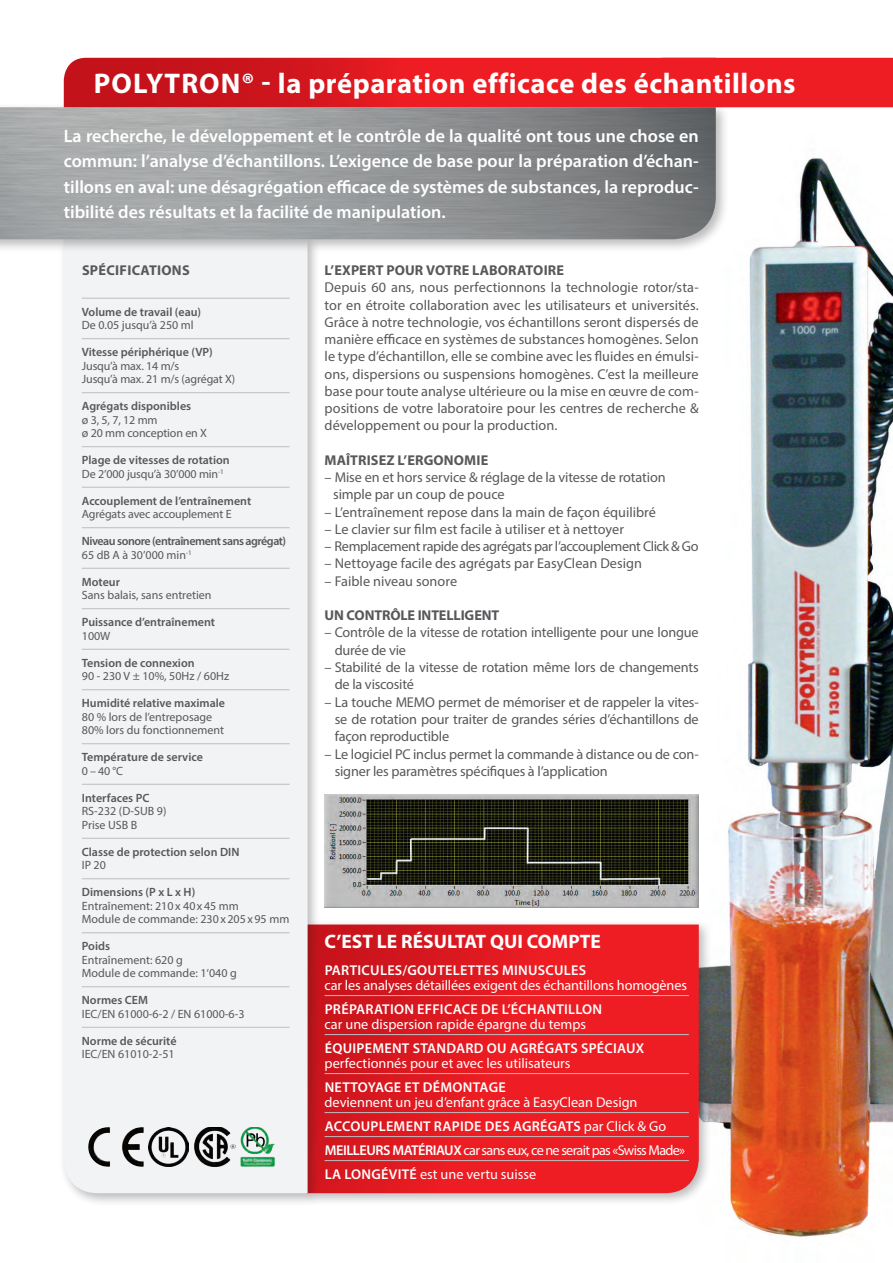
<style>
.page{position:relative;width:893px;height:1263px;background:#fff}
.page>*{position:absolute;margin:0;border:0;box-sizing:border-box;transform-origin:0 0}
.t1{font:700 28.5px "Myriad Pro";letter-spacing:.02em;color:#fff}
.t2{font:700 19.5px "Myriad Pro";color:#fff}
.t3{font:600 18px/25.5px "Myriad Pro";color:#fff;text-align:justify}
.t4{font:14.25px/17.2px "Myriad Pro";letter-spacing:-.01em;color:#57585a}
.t5{font:14.25px/24px "Myriad Pro";color:#fff}
.t6{font:600 14.25px "Myriad Pro";letter-spacing:.02em;color:#fff}
.t7{font:700 14.25px "Myriad Pro";letter-spacing:.005em;color:#57585a}
.t8{font:14.25px "Myriad Pro";letter-spacing:-.03em;color:#57585a}
.t9{font:12px/13.5px "Myriad Pro";color:#57585a}
.t10{font:600 12px/13.5px "Myriad Pro";color:#57585a}
.t11{font:600 12px/13.5px "Myriad Pro";letter-spacing:-.04em;color:#57585a}
.s1{font-weight:400}
.s2{font-weight:600}
</style>
<div class="page">
<img style="left:689px;top:157px;width:204px;height:1080px">
<div style="left:302px;top:919px;width:410px;height:288px;background:#231f20;opacity:.3"></div>
<svg style="left:321px;top:924px;width:378px;height:269px;background:#e41b22"></svg>
<div style="left:59px;top:234px;width:262px;height:973px;background:#231f20;opacity:.3"></div>
<div style="left:64px;top:253px;width:244px;height:940px;background:#f2f3f4"></div>
<img style="left:122px;top:1127px;width:20px;height:31px">
<img style="left:194px;top:1127px;width:41px;height:40px">
<img style="left:240px;top:1127px;width:34px;height:40px">
<img style="left:149px;top:1127px;width:39px;height:40px">
<div style="left:0;top:103px;width:729px;height:150px;background:#231f20;opacity:.3"></div>
<img style="left:0;top:107px;width:716px;height:132px">
<svg style="left:64px;top:58px;width:829px;height:49px;background:#e11a20"></svg>
<hr style="left:82px;top:298px;width:207px;height:1px;background:#bcbdc0">
<hr style="left:82px;top:338px;width:207px;height:1px;background:#bcbdc0">
<hr style="left:82px;top:392px;width:207px;height:1px;background:#bcbdc0">
<hr style="left:82px;top:446px;width:207px;height:1px;background:#bcbdc0">
<hr style="left:82px;top:487px;width:207px;height:1px;background:#bcbdc0">
<hr style="left:82px;top:527px;width:207px;height:1px;background:#bcbdc0">
<hr style="left:82px;top:568px;width:207px;height:1px;background:#bcbdc0">
<hr style="left:82px;top:608px;width:207px;height:1px;background:#bcbdc0">
<hr style="left:82px;top:649px;width:207px;height:1px;background:#bcbdc0">
<hr style="left:82px;top:689px;width:207px;height:1px;background:#bcbdc0">
<hr style="left:82px;top:743px;width:207px;height:1px;background:#bcbdc0">
<hr style="left:82px;top:784px;width:207px;height:1px;background:#bcbdc0">
<hr style="left:82px;top:838px;width:207px;height:1px;background:#bcbdc0">
<hr style="left:82px;top:878px;width:207px;height:1px;background:#bcbdc0">
<hr style="left:82px;top:932px;width:207px;height:1px;background:#bcbdc0">
<hr style="left:82px;top:986px;width:207px;height:1px;background:#bcbdc0">
<hr style="left:82px;top:1027px;width:207px;height:1px;background:#bcbdc0">
<hr style="left:325px;top:995px;width:364px;height:1px;background:#bcbdc0">
<hr style="left:325px;top:1034px;width:364px;height:1px;background:#bcbdc0">
<hr style="left:325px;top:1073px;width:364px;height:1px;background:#bcbdc0">
<hr style="left:325px;top:1112px;width:364px;height:1px;background:#bcbdc0">
<hr style="left:325px;top:1136px;width:364px;height:1px;background:#bcbdc0">
<hr style="left:325px;top:1160px;width:364px;height:1px;background:#bcbdc0">
<img style="left:325px;top:794px;width:374px;height:113px">
<h1 class="t1" style="left:94px;top:65px;width:19px">polytron</h1>
<h1 class="t1" style="left:241px;top:65px;width:556px">® - la préparation efficace des échantillons</h1>
<p class="t3" style="left:64px;top:123px;width:636px">La recherche, le développement et le contrôle de la qualité ont tous une chose en commun: l’analyse d’échantillons. L’exigence de base pour la préparation d’échan&shy;tillons en aval: une désagrégation efficace de systèmes de substances, la reproduc&shy;tibilité des résultats et la facilité de manipulation.</p>
<p class="t7" style="left:82px;top:261px;width:109px">SPÉCIFICATIONS</p>
<p class="t10" style="left:82px;top:304px;width:121px">Volume de travail (eau)</p>
<p class="t9" style="left:82px;top:318px;width:113px">De 0.05 jusqu’à 250 ml</p>
<p class="t10" style="left:82px;top:345px;width:133px">Vitesse périphérique (VP)</p>
<p class="t9" style="left:82px;top:359px;width:155px">Jusqu’à max. 14 m/s<br>Jusqu’à max. 21 m/s (agrégat X)</p>
<p class="t10" style="left:82px;top:399px;width:111px">Agrégats disponibles</p>
<p class="t9" style="left:82px;top:413px;width:127px">ø 3, 5, 7, 12 mm<br>ø 20 mm conception en X</p>
<p class="t10" style="left:82px;top:453px;width:149px">Plage de vitesses de rotation<br><span class="s1">De 2’000 jusqu’à 30’000 min</span><sup>-1</sup></p>
<p class="t10" style="left:82px;top:493px;width:171px">Accouplement de l’entraînement</p>
<p class="t9" style="left:82px;top:507px;width:151px">Agrégats avec accouplement E</p>
<p class="t11" style="left:82px;top:534px;width:206px">Niveau sonore (entraînement sans agrégat)<br><span class="s1">65 dB A à 30’000 min</span><sup>-1</sup></p>
<p class="t10" style="left:82px;top:574px;width:40px">Moteur</p>
<p class="t9" style="left:82px;top:588px;width:131px">Sans balais, sans entretien</p>
<p class="t10" style="left:82px;top:615px;width:135px">Puissance d’entraînement</p>
<p class="t9" style="left:82px;top:629px;width:30px">100W</p>
<p class="t10" style="left:82px;top:655px;width:114px">Tension de connexion</p>
<p class="t9" style="left:82px;top:669px;width:149px">90 - 230 V ± 10%, 50Hz / 60Hz</p>
<p class="t10" style="left:82px;top:696px;width:145px">Humidité relative maximale</p>
<p class="t9" style="left:82px;top:710px;width:144px">80 % lors de l’entreposage<br>80% lors du fonctionnement</p>
<p class="t10" style="left:82px;top:750px;width:123px">Température de service</p>
<p class="t9" style="left:82px;top:764px;width:43px">0 – 40 °C</p>
<p class="t10" style="left:82px;top:790px;width:69px">Interfaces PC</p>
<p class="t9" style="left:82px;top:804px;width:86px">RS-232 (D-SUB 9)<br>Prise USB B</p>
<p class="t10" style="left:82px;top:844px;width:159px">Classe de protection selon DIN</p>
<p class="t9" style="left:82px;top:858px;width:26px">IP 20</p>
<p class="t10" style="left:82px;top:885px;width:115px">Dimensions (P x L x H)</p>
<p class="t9" style="left:82px;top:899px;width:209px">Entraînement: 210x 40x45 mm<br>Module de commande: 230x205x95 mm</p>
<p class="t10" style="left:82px;top:939px;width:30px">Poids</p>
<p class="t9" style="left:82px;top:953px;width:156px">Entraînement: 620 g<br>Module de commande: 1‘040 g</p>
<p class="t10" style="left:82px;top:993px;width:68px">Normes CEM</p>
<p class="t9" style="left:82px;top:1007px;width:164px">IEC/EN 61000-6-2 / EN 61000-6-3</p>
<p class="t10" style="left:82px;top:1033px;width:96px">Norme de sécurité</p>
<p class="t9" style="left:82px;top:1047px;width:94px">IEC/EN 61010-2-51</p>
<p class="t7" style="left:325px;top:261px;width:241px">L’EXPERT POUR VOTRE LABORATOIRE</p>
<p class="t4" style="left:325px;top:279px;width:376px;text-align:justify">Depuis 60 ans, nous perfectionnons la technologie rotor/sta&shy;tor en étroite collaboration avec les utilisateurs et universités.<br>Grâce à notre technologie, vos échantillons seront dispersés de manière efficace en systèmes de substances homogènes. Selon le type d’échantillon, elle se combine avec les fluides en émulsi&shy;ons, dispersions ou suspensions homogènes. C’est la meilleure base pour toute analyse ultérieure ou la mise en œuvre de com&shy;positions de votre laboratoire pour les centres de recherche &amp; développement ou pour la production.</p>
<p class="t7" style="left:325px;top:451px;width:165px">MAÎTRISEZ L’ERGONOMIE</p>
<p class="t4" style="left:333px;top:468px;width:334px;text-indent:-9px">– Mise en et hors service &amp; réglage de la vitesse de rotation simple par un coup de pouce</p>
<p class="t4" style="left:325px;top:503px;width:333px">– L’entraînement repose dans la main de façon équilibré</p>
<p class="t4" style="left:325px;top:520px;width:301px">– Le clavier sur film est facile à utiliser et à nettoyer</p>
<p class="t8" style="left:325px;top:538px;width:376px">– Remplacement rapide des agrégats par l’accouplement Click &amp; Go</p>
<p class="t4" style="left:325px;top:555px;width:319px">– Nettoyage facile des agrégats par EasyClean Design</p>
<p class="t4" style="left:325px;top:572px;width:134px">– Faible niveau sonore</p>
<p class="t7" style="left:325px;top:606px;width:176px">UN CONTRÔLE INTELLIGENT</p>
<p class="t4" style="left:335px;top:624px;width:365px;text-indent:-10px">– Contrôle de la vitesse de rotation intelligente pour une longue durée de vie</p>
<p class="t4" style="left:335px;top:658px;width:366px;text-indent:-10px">– Stabilité de la vitesse de rotation même lors de changements de la viscosité</p>
<p class="t4" style="left:335px;top:693px;width:366px;text-align:justify;text-indent:-10px">– La touche MEMO permet de mémoriser et de rappeler la vites&shy;se de rotation pour traiter de grandes séries d’échantillons de façon reproductible</p>
<p class="t4" style="left:335px;top:745px;width:366px;text-indent:-10px">– Le logiciel PC inclus permet la commande à distance ou de con&shy;signer les paramètres spécifiques à l’application</p>
<h2 class="t2" style="left:325px;top:929px;width:278px">C’EST LE RÉSULTAT QUI COMPTE</h2>
<p class="t6" style="left:325px;top:961px;width:263px">PARTICULES/GOUTELETTES MINUSCULES</p>
<p class="t5" style="left:325px;top:973px;width:364px">car les analyses détaillées exigent des échantillons homogènes</p>
<p class="t6" style="left:325px;top:1000px;width:279px">PRÉPARATION EFFICACE DE L’ÉCHANTILLON</p>
<p class="t5" style="left:325px;top:1012px;width:263px">car une dispersion rapide épargne du temps</p>
<p class="t6" style="left:325px;top:1039px;width:321px">ÉQUIPEMENT STANDARD OU AGRÉGATS SPÉCIAUX</p>
<p class="t5" style="left:325px;top:1051px;width:248px">perfectionnés pour et avec les utilisateurs</p>
<p class="t6" style="left:325px;top:1078px;width:183px">NETTOYAGE ET DÉMONTAGE</p>
<p class="t5" style="left:325px;top:1090px;width:362px">deviennent un jeu d’enfant grâce à EasyClean Design <span class="s2">ACCOUPLEMENT RAPIDE DES AGRÉGATS</span> par Click &amp; Go <span class="s2">MEILLEURS MATÉRIAUX</span> car sans eux, ce ne serait pas «Swiss Made» <span class="s2">LA LONGÉVITÉ</span> est une vertu suisse</p>
</div>
